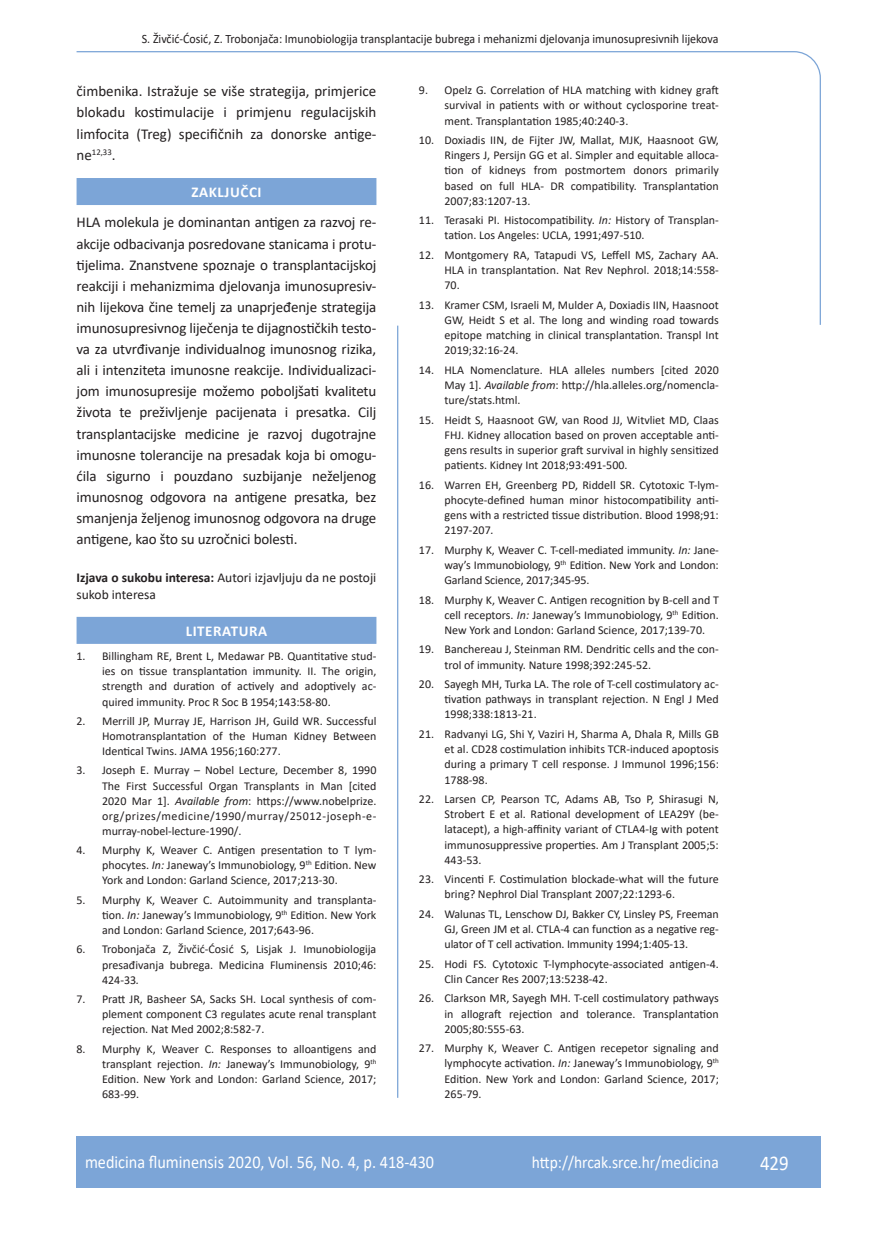
<style>
.page{position:relative;width:872px;height:1234px;background:#fff}
.page>*{position:absolute;margin:0;border:0;box-sizing:border-box;transform-origin:0 0}
.t1{font:21px "Calibri";color:#fff;scale:.9 1}
.t2{font:18px "Calibri";color:#fff;scale:.9 1}
.t3{font:17.25px "Calibri";color:#fff;scale:.9 1}
.osnovni_tekst{font:15px/21.1px "Calibri";letter-spacing:-.01em;color:#231f20;text-align:justify}
.naslov_ruler{font:700 15px "Calibri";letter-spacing:.04em;color:#fff}
.izjava{font:13.5px/16.6px "Calibri";color:#231f20}
.glava{font:12.75px "Calibri";color:#231f20;scale:.94 1}
.literatura{font:12px/15.1px "Calibri";color:#231f20;text-align:justify}
.osnovni_tekst-2{font:8.7px "Calibri";color:#231f20}
.s1{font-size:15px}
.s2{font-weight:700}
.s3{font-style:italic}
</style>
<div class="page">
<svg style="left:76px;top:51px;width:745px;height:275px"></svg>
<hr style="left:397px;top:325px;width:1px;height:772px;background:#7ca5d7">
<div style="left:77px;top:1135px;width:744px;height:51px;background:#7ca5d7"></div>
<div style="left:77px;top:178px;width:299px;height:27px;background:#7ca5d7"></div>
<div style="left:77px;top:616px;width:299px;height:27px;background:#7ca5d7"></div>
<p class="glava" style="left:142px;top:29px;width:615px">S. Živčić-Ćosić, Z. Trobonjača: Imunobiologija transplantacije bubrega i mehanizmi djelovanja imunosupresivnih lijekova</p>
<p class="osnovni_tekst" style="left:77px;top:80px;width:301px">čimbenika. Istražuje se više strategija, primjerice blokadu kostimulacije i primjenu regulacijskih limfocita (Treg) specifičnih za donorske antige-</p>
<p class="osnovni_tekst-2" style="left:77px;top:146px;width:41px"><span class="s1">ne</span>12,33<span class="s1">.</span></p>
<p class="naslov_ruler" style="left:191px;top:181px;width:72px">ZAKLJUČCI</p>
<p class="osnovni_tekst" style="left:77px;top:211px;width:301px">HLA molekula je dominantan antigen za razvoj re&shy;akcije odbacivanja posredovane stanicama i protu&shy;tijelima. Znanstvene spoznaje o transplantacijskoj reakciji i mehanizmima djelovanja imunosupresiv&shy;nih lijekova čine temelj za unaprjeđenje strategija imunosupresivnog liječenja te dijagnostičkih testo&shy;va za utvrđivanje individualnog imunosnog rizika, ali i intenziteta imunosne reakcije. Individualizaci&shy;jom imunosupresije možemo poboljšati kvalitetu života te preživljenje pacijenata i presatka. Cilj transplantacijske medicine je razvoj dugotrajne imunosne tolerancije na presadak koja bi omogu&shy;ćila sigurno i pouzdano suzbijanje neželjenog imunosnog odgovora na antigene presatka, bez smanjenja željenog imunosnog odgovora na druge antigene, kao što su uzročnici bolesti.</p>
<p class="izjava" style="left:77px;top:568px;width:301px"><span class="s2">Izjava o sukobu interesa:</span> Autori izjavljuju da ne postoji sukob interesa</p>
<p class="naslov_ruler" style="left:186px;top:620px;width:83px">LITERATURA</p>
<p class="literatura" style="left:102px;top:648px;width:276px;text-indent:-26px">1. Billingham RE, Brent L, Medawar PB. Quantitative stud&shy;ies on tissue transplantation immunity. II. The origin, strength and duration of actively and adoptively ac&shy;quired immunity. Proc R Soc B 1954;143:58-80.</p>
<p class="literatura" style="left:102px;top:713px;width:276px;text-indent:-26px">2. Merrill JP, Murray JE, Harrison JH, Guild WR. Successful Homotransplantation of the Human Kidney Between Identical Twins. JAMA 1956;160:277.</p>
<p class="literatura" style="left:102px;top:762px;width:276px;text-indent:-26px">3. Joseph E. Murray – Nobel Lecture, December 8, 1990<br>The First Successful Organ Transplants in Man [cited 2020 Mar 1]. <span class="s3">Available from</span>: https://www.nobelprize. org/prizes/medicine/1990/murray/25012-joseph-e&shy;murray-nobel-lecture-1990/.</p>
<p class="literatura" style="left:102px;top:842px;width:276px;text-indent:-26px">4. Murphy K, Weaver C. Antigen presentation to T lym&shy;phocytes. <span class="s3">In:</span> Janeway’s Immunobiology, 9<sup>th</sup> Edition. New York and London: Garland Science, 2017;213-30.</p>
<p class="literatura" style="left:102px;top:891px;width:276px;text-indent:-26px">5. Murphy K, Weaver C. Autoimmunity and transplanta&shy;tion. <span class="s3">In:</span> Janeway’s Immunobiology, 9<sup>th</sup> Edition. New York and London: Garland Science, 2017;643-96.</p>
<p class="literatura" style="left:102px;top:941px;width:276px;text-indent:-26px">6. Trobonjača Z, Živčić-Ćosić S, Lisjak J. Imunobiologija presađivanja bubrega. Medicina Fluminensis 2010;46:<br>424-33<span class="s3">.</span></p>
<p class="literatura" style="left:102px;top:990px;width:276px;text-indent:-26px">7. Pratt JR, Basheer SA, Sacks SH. Local synthesis of com&shy;plement component C3 regulates acute renal transplant rejection. Nat Med 2002;8:582-7.</p>
<p class="literatura" style="left:102px;top:1040px;width:276px;text-indent:-26px">8. Murphy K, Weaver C. Responses to alloantigens and transplant rejection. <span class="s3">In:</span> Janeway’s Immunobiology, 9<sup>th </sup>Edition. New York and London: Garland Science, 2017; 683-99.</p>
<p class="literatura" style="left:444px;top:82px;width:276px;text-indent:-26px">9. Opelz G. Correlation of HLA matching with kidney graft survival in patients with or without cyclosporine treat&shy;ment. Transplantation 1985;40:240-3.</p>
<p class="literatura" style="left:444px;top:132px;width:276px;text-indent:-26px">10. Doxiadis IIN, de Fijter JW, Mallat, MJK, Haasnoot GW, Ringers J, Persijn GG et al. Simpler and equitable alloca&shy;tion of kidneys from postmortem donors primarily based on full HLA- DR compatibility. Transplantation 2007;83:1207-13.</p>
<p class="literatura" style="left:444px;top:212px;width:276px;text-indent:-26px">11. Terasaki PI. Histocompatibility. <span class="s3">In:</span> History of Transplan&shy;tation. Los Angeles: UCLA, 1991;497-510.</p>
<p class="literatura" style="left:444px;top:247px;width:276px;text-indent:-26px">12. Montgomery RA, Tatapudi VS, Leffell MS, Zachary AA.<br>HLA in transplantation. Nat Rev Nephrol. 2018;14:558- 70.</p>
<p class="literatura" style="left:444px;top:297px;width:276px;text-indent:-26px">13. Kramer CSM, Israeli M, Mulder A, Doxiadis IIN, Haasnoot GW, Heidt S et al. The long and winding road towards epitope matching in clinical transplantation. Transpl Int 2019;32:16-24.</p>
<p class="literatura" style="left:444px;top:362px;width:276px;text-indent:-26px">14. HLA Nomenclature. HLA alleles numbers [cited 2020<br>May 1]. <span class="s3">Available from</span>: http://hla.alleles.org/nomencla&shy;ture/stats.html.</p>
<p class="literatura" style="left:444px;top:411px;width:276px;text-indent:-26px">15. Heidt S, Haasnoot GW, van Rood JJ, Witvliet MD, Claas FHJ. Kidney allocation based on proven acceptable anti&shy;gens results in superior graft survival in highly sensitized patients. Kidney Int 2018;93:491-500.</p>
<p class="literatura" style="left:444px;top:476px;width:276px;text-indent:-26px">16. Warren EH, Greenberg PD, Riddell SR. Cytotoxic T-lym&shy;phocyte-defined human minor histocompatibility anti&shy;gens with a restricted tissue distribution. Blood 1998;91:<br>2197-207<span class="s3">.</span></p>
<p class="literatura" style="left:444px;top:541px;width:276px;text-indent:-26px">17. Murphy K, Weaver C. T-cell-mediated immunity. <span class="s3">In:</span> Jane&shy;way’s Immunobiology, 9<sup>th</sup> Edition. New York and London:<br>Garland Science, 2017;345-95.</p>
<p class="literatura" style="left:444px;top:591px;width:276px;text-indent:-26px">18. Murphy K, Weaver C. Antigen recognition by B-cell and T cell receptors. <span class="s3">In:</span> Janeway’s Immunobiology, 9<sup>th</sup> Edition.<br>New York and London: Garland Science, 2017;139-70.</p>
<p class="literatura" style="left:444px;top:641px;width:276px;text-indent:-26px">19. Banchereau J, Steinman RM. Dendritic cells and the con&shy;trol of immunity. Nature 1998;392:245-52.</p>
<p class="literatura" style="left:444px;top:676px;width:276px;text-indent:-26px">20. Sayegh MH, Turka LA. The role of T-cell costimulatory ac&shy;tivation pathways in transplant rejection. N Engl J Med 1998;338:1813-21.</p>
<p class="literatura" style="left:444px;top:726px;width:276px;text-indent:-26px">21. Radvanyi LG, Shi Y, Vaziri H, Sharma A, Dhala R, Mills GB et al. CD28 costimulation inhibits TCR-induced apoptosis during a primary T cell response. J Immunol 1996;156:<br>1788-98.</p>
<p class="literatura" style="left:444px;top:791px;width:276px;text-indent:-26px">22. Larsen CP, Pearson TC, Adams AB, Tso P, Shirasugi N, Strobert E et al. Rational development of LEA29Y (be&shy;latacept), a high-affinity variant of CTLA4-Ig with potent immunosuppressive properties. Am J Transplant 2005;5:<br>443-53.</p>
<p class="literatura" style="left:444px;top:871px;width:276px;text-indent:-26px">23. Vincenti F. Costimulation blockade-what will the future bring? Nephrol Dial Transplant 2007;22:1293-6.</p>
<p class="literatura" style="left:444px;top:905px;width:276px;text-indent:-26px">24. Walunas TL, Lenschow DJ, Bakker CY, Linsley PS, Freeman GJ, Green JM et al. CTLA-4 can function as a negative reg&shy;ulator of T cell activation. Immunity 1994;1:405-13.</p>
<p class="literatura" style="left:444px;top:955px;width:276px;text-indent:-26px">25. Hodi FS. Cytotoxic T-lymphocyte-associated antigen-4.<br>Clin Cancer Res 2007;13:5238-42.</p>
<p class="literatura" style="left:444px;top:990px;width:276px;text-indent:-26px">26. Clarkson MR, Sayegh MH. T-cell costimulatory pathways in allograft rejection and tolerance. Transplantation 2005;80:555-63.</p>
<p class="literatura" style="left:444px;top:1040px;width:276px;text-indent:-26px">27. Murphy K, Weaver C. Antigen recepetor signaling and lymphocyte activation. <span class="s3">In:</span> Janeway’s Immunobiology, 9<sup>th </sup>Edition. New York and London: Garland Science, 2017; 265-79.</p>
<p class="t2" style="left:85px;top:1149px;width:389px">medicina fluminensis 2020, Vol. 56, No. 4, p. 418-430</p>
<p class="t3" style="left:532px;top:1150px;width:209px">http://hrcak.srce.hr/medicina</p>
<p class="t1" style="left:760px;top:1147px;width:33px">429</p>
</div>
